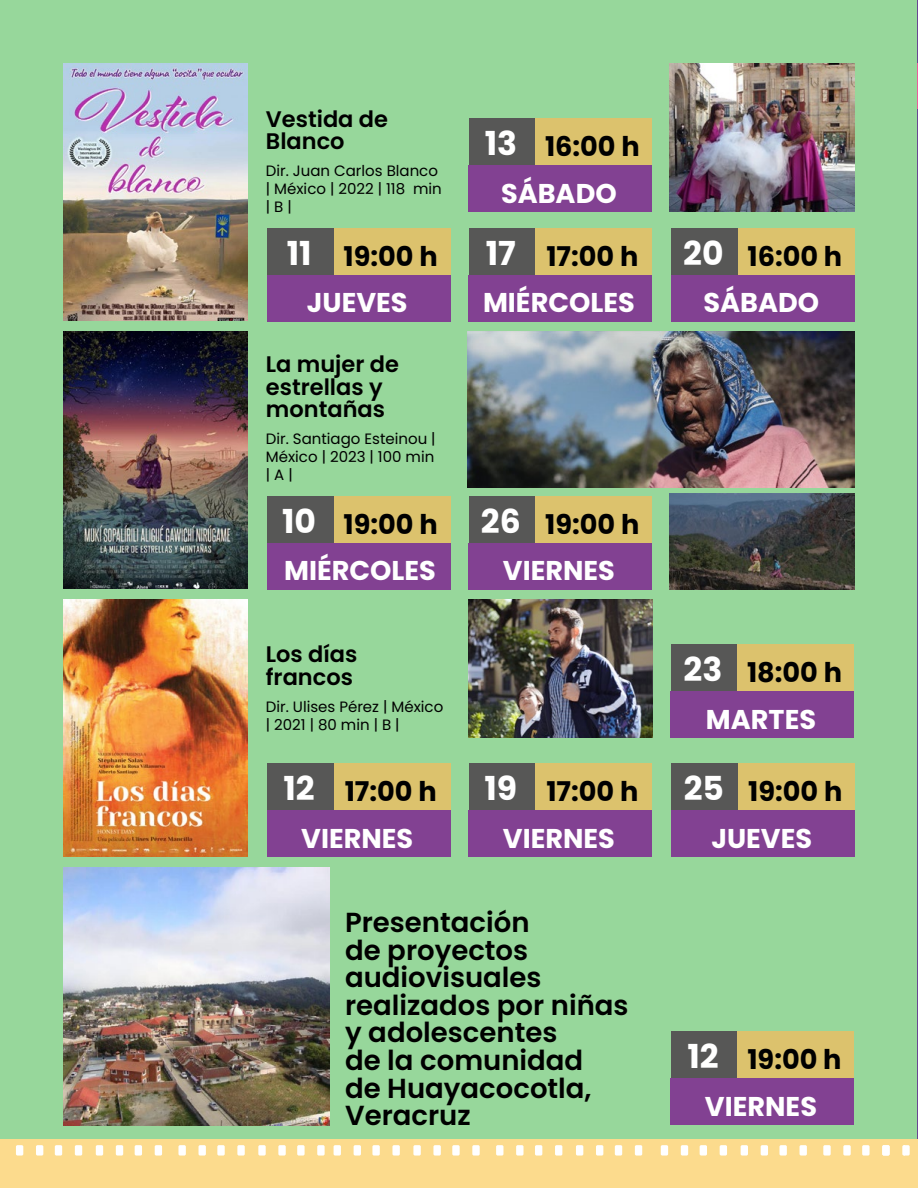
<style>
.page{position:relative;width:918px;height:1188px;background:#fff}
.page>*{position:absolute;margin:0;border:0;box-sizing:border-box;transform-origin:0 0}
.t1{font:700 33px "Poppins";color:#fff}
.t2{font:600 27.6px/27.6px "Poppins";color:#000}
.t3{font:700 27.15px "Poppins";color:#fff}
.t4{font:700 27.15px "Poppins";color:#000}
.t5{font:600 22.5px/22.5px "Poppins";color:#000}
.t6{font:15px/18px "Poppins";color:#000}
</style>
<div class="page">
<div style="left:0;top:0;width:918px;height:1160px;background:#97d79b"></div>
<hr style="left:917px;top:0;width:1px;height:1188px;background:#6a4493">
<div style="left:0;top:1140px;width:918px;height:48px;background:#fcdb8d"></div>
<div style="left:862px;top:1145px;width:8px;height:11px;background:#fff;border-radius:2px"></div>
<div style="left:843px;top:1145px;width:8px;height:11px;background:#fff;border-radius:2px"></div>
<div style="left:823px;top:1145px;width:8px;height:11px;background:#fff;border-radius:2px"></div>
<div style="left:800px;top:1145px;width:7px;height:11px;background:#fff;border-radius:2px"></div>
<div style="left:779px;top:1145px;width:8px;height:11px;background:#fff;border-radius:2px"></div>
<div style="left:761px;top:1145px;width:7px;height:11px;background:#fff;border-radius:2px"></div>
<div style="left:741px;top:1145px;width:7px;height:11px;background:#fff;border-radius:2px"></div>
<div style="left:720px;top:1145px;width:7px;height:11px;background:#fff;border-radius:2px"></div>
<div style="left:700px;top:1145px;width:7px;height:11px;background:#fff;border-radius:2px"></div>
<div style="left:681px;top:1145px;width:7px;height:11px;background:#fff;border-radius:2px"></div>
<div style="left:661px;top:1145px;width:7px;height:11px;background:#fff;border-radius:2px"></div>
<div style="left:635px;top:1145px;width:7px;height:11px;background:#fff;border-radius:2px"></div>
<div style="left:615px;top:1145px;width:7px;height:11px;background:#fff;border-radius:2px"></div>
<div style="left:596px;top:1145px;width:7px;height:11px;background:#fff;border-radius:2px"></div>
<div style="left:576px;top:1145px;width:7px;height:11px;background:#fff;border-radius:2px"></div>
<div style="left:555px;top:1145px;width:7px;height:11px;background:#fff;border-radius:2px"></div>
<div style="left:535px;top:1145px;width:7px;height:11px;background:#fff;border-radius:2px"></div>
<div style="left:516px;top:1145px;width:8px;height:11px;background:#fff;border-radius:2px"></div>
<div style="left:496px;top:1145px;width:7px;height:11px;background:#fff;border-radius:2px"></div>
<div style="left:472px;top:1145px;width:8px;height:11px;background:#fff;border-radius:2px"></div>
<div style="left:452px;top:1145px;width:8px;height:11px;background:#fff;border-radius:2px"></div>
<div style="left:433px;top:1145px;width:8px;height:11px;background:#fff;border-radius:2px"></div>
<div style="left:413px;top:1145px;width:8px;height:11px;background:#fff;border-radius:2px"></div>
<div style="left:392px;top:1145px;width:8px;height:11px;background:#fff;border-radius:2px"></div>
<div style="left:372px;top:1145px;width:8px;height:11px;background:#fff;border-radius:2px"></div>
<div style="left:354px;top:1145px;width:7px;height:11px;background:#fff;border-radius:2px"></div>
<div style="left:334px;top:1145px;width:7px;height:11px;background:#fff;border-radius:2px"></div>
<div style="left:317px;top:1145px;width:8px;height:11px;background:#fff;border-radius:2px"></div>
<div style="left:297px;top:1145px;width:8px;height:11px;background:#fff;border-radius:2px"></div>
<div style="left:278px;top:1145px;width:8px;height:11px;background:#fff;border-radius:2px"></div>
<div style="left:258px;top:1145px;width:8px;height:11px;background:#fff;border-radius:2px"></div>
<div style="left:237px;top:1145px;width:8px;height:11px;background:#fff;border-radius:2px"></div>
<div style="left:217px;top:1145px;width:8px;height:11px;background:#fff;border-radius:2px"></div>
<div style="left:199px;top:1145px;width:7px;height:11px;background:#fff;border-radius:2px"></div>
<div style="left:178px;top:1145px;width:8px;height:11px;background:#fff;border-radius:2px"></div>
<div style="left:155px;top:1145px;width:7px;height:11px;background:#fff;border-radius:2px"></div>
<div style="left:135px;top:1145px;width:7px;height:11px;background:#fff;border-radius:2px"></div>
<div style="left:116px;top:1145px;width:7px;height:11px;background:#fff;border-radius:2px"></div>
<div style="left:96px;top:1145px;width:7px;height:11px;background:#fff;border-radius:2px"></div>
<div style="left:75px;top:1145px;width:7px;height:11px;background:#fff;border-radius:2px"></div>
<div style="left:55px;top:1145px;width:7px;height:11px;background:#fff;border-radius:2px"></div>
<div style="left:36px;top:1145px;width:7px;height:11px;background:#fff;border-radius:2px"></div>
<div style="left:16px;top:1145px;width:7px;height:11px;background:#fff;border-radius:2px"></div>
<div style="left:902px;top:1145px;width:8px;height:11px;background:#fff;border-radius:2px"></div>
<div style="left:882px;top:1145px;width:8px;height:11px;background:#fff;border-radius:2px"></div>
<hr style="left:917px;top:64px;width:1px;height:45px;background:#eb5b9c">
<div style="left:267px;top:228px;width:67px;height:47px;background:#575756"></div>
<div style="left:334px;top:228px;width:116px;height:47px;background:#dcc26d"></div>
<div style="left:267px;top:275px;width:183px;height:47px;background:#824192"></div>
<div style="left:469px;top:228px;width:66px;height:47px;background:#575756"></div>
<div style="left:535px;top:228px;width:117px;height:47px;background:#dcc26d"></div>
<div style="left:469px;top:275px;width:183px;height:47px;background:#824192"></div>
<div style="left:469px;top:118px;width:66px;height:47px;background:#575756"></div>
<div style="left:535px;top:118px;width:117px;height:47px;background:#dcc26d"></div>
<div style="left:469px;top:165px;width:183px;height:47px;background:#824192"></div>
<div style="left:671px;top:228px;width:67px;height:47px;background:#575756"></div>
<div style="left:738px;top:228px;width:117px;height:47px;background:#dcc26d"></div>
<div style="left:671px;top:275px;width:184px;height:47px;background:#824192"></div>
<img style="left:64px;top:64px;width:184px;height:257px">
<div style="left:267px;top:496px;width:67px;height:47px;background:#575756"></div>
<div style="left:334px;top:496px;width:116px;height:47px;background:#dcc26d"></div>
<div style="left:267px;top:543px;width:183px;height:47px;background:#824192"></div>
<div style="left:469px;top:496px;width:66px;height:47px;background:#575756"></div>
<div style="left:535px;top:496px;width:117px;height:47px;background:#dcc26d"></div>
<div style="left:469px;top:543px;width:183px;height:47px;background:#824192"></div>
<img style="left:64px;top:332px;width:184px;height:257px">
<img style="left:467px;top:332px;width:387px;height:155px">
<img style="left:670px;top:494px;width:184px;height:96px">
<img style="left:670px;top:64px;width:184px;height:148px">
<div style="left:267px;top:763px;width:67px;height:47px;background:#575756"></div>
<div style="left:334px;top:763px;width:116px;height:47px;background:#dcc26d"></div>
<div style="left:267px;top:810px;width:183px;height:47px;background:#824192"></div>
<div style="left:671px;top:1031px;width:66px;height:47px;background:#575756"></div>
<div style="left:737px;top:1031px;width:117px;height:47px;background:#dcc26d"></div>
<div style="left:671px;top:1078px;width:183px;height:47px;background:#824192"></div>
<div style="left:671px;top:644px;width:66px;height:47px;background:#575756"></div>
<div style="left:737px;top:644px;width:117px;height:47px;background:#dcc26d"></div>
<div style="left:671px;top:691px;width:183px;height:47px;background:#824192"></div>
<div style="left:672px;top:763px;width:66px;height:47px;background:#575756"></div>
<div style="left:738px;top:763px;width:117px;height:47px;background:#dcc26d"></div>
<div style="left:672px;top:810px;width:183px;height:47px;background:#824192"></div>
<div style="left:469px;top:763px;width:66px;height:47px;background:#575756"></div>
<div style="left:535px;top:763px;width:117px;height:47px;background:#dcc26d"></div>
<div style="left:469px;top:810px;width:183px;height:47px;background:#824192"></div>
<img style="left:64px;top:600px;width:184px;height:257px">
<img style="left:468px;top:600px;width:184px;height:137px">
<img style="left:64px;top:867px;width:265px;height:258px">
<h3 class="t5" style="left:266px;top:108px;width:124px">Vestida de<br>Blanco</h3>
<p class="t6" style="left:266px;top:162px;width:178px">Dir. Juan Carlos Blanco | México | 2022 | 118 min | B |</p>
<h1 class="t1" style="left:485px;top:124px;width:34px">13</h1>
<h3 class="t3" style="left:501px;top:178px;width:117px">SÁBADO</h3>
<h3 class="t4" style="left:545px;top:131px;width:96px">16:00 h</h3>
<h1 class="t1" style="left:287px;top:234px;width:26px">11</h1>
<h3 class="t3" style="left:307px;top:287px;width:102px">JUEVES</h3>
<h3 class="t4" style="left:344px;top:240px;width:96px">19:00 h</h3>
<h1 class="t1" style="left:486px;top:234px;width:32px">17</h1>
<h3 class="t3" style="left:483px;top:287px;width:153px">MIÉRCOLES</h3>
<h3 class="t4" style="left:546px;top:240px;width:93px">17:00 h</h3>
<h3 class="t5" style="left:266px;top:353px;width:135px">La mujer de estrellas y montañas</h3>
<p class="t6" style="left:266px;top:430px;width:171px;text-align:justify">Dir. Santiago Esteinou | México | 2023 | 100 min | A |</p>
<h3 class="t4" style="left:344px;top:508px;width:96px">19:00 h</h3>
<h1 class="t1" style="left:481px;top:502px;width:41px">26</h1>
<h3 class="t3" style="left:503px;top:555px;width:114px">VIERNES</h3>
<h1 class="t1" style="left:282px;top:502px;width:35px">10</h1>
<h3 class="t3" style="left:284px;top:555px;width:153px">MIÉRCOLES</h3>
<h3 class="t4" style="left:545px;top:508px;width:96px">19:00 h</h3>
<h3 class="t5" style="left:266px;top:643px;width:93px">Los días francos</h3>
<p class="t6" style="left:266px;top:698px;width:179px">Dir. Ulises Pérez | México | 2021 | 80 min | B |</p>
<h1 class="t1" style="left:683px;top:234px;width:42px">20</h1>
<h3 class="t3" style="left:704px;top:287px;width:117px">SÁBADO</h3>
<h3 class="t4" style="left:748px;top:240px;width:96px">16:00 h</h3>
<h1 class="t1" style="left:684px;top:650px;width:40px">23</h1>
<h3 class="t3" style="left:706px;top:704px;width:112px">MARTES</h3>
<h3 class="t4" style="left:747px;top:657px;width:96px">18:00 h</h3>
<h1 class="t1" style="left:284px;top:769px;width:33px">12</h1>
<h3 class="t3" style="left:301px;top:822px;width:114px">VIERNES</h3>
<h3 class="t4" style="left:345px;top:776px;width:93px">17:00 h</h3>
<h1 class="t1" style="left:485px;top:769px;width:34px">19</h1>
<h3 class="t4" style="left:748px;top:776px;width:96px">19:00 h</h3>
<h3 class="t3" style="left:503px;top:822px;width:114px">VIERNES</h3>
<h1 class="t1" style="left:684px;top:769px;width:42px">25</h1>
<h3 class="t3" style="left:711px;top:822px;width:102px">JUEVES</h3>
<h3 class="t4" style="left:546px;top:776px;width:93px">17:00 h</h3>
<h2 class="t2" style="left:345px;top:909px;width:285px">Presentación<br>de proyectos audiovisuales realizados por niñas y adolescentes<br>de la comunidad<br>de Huayacocotla,<br>Veracruz</h2>
<h1 class="t1" style="left:687px;top:1038px;width:33px">12</h1>
<h3 class="t3" style="left:705px;top:1091px;width:114px">VIERNES</h3>
<h3 class="t4" style="left:747px;top:1044px;width:96px">19:00 h</h3>
</div>
